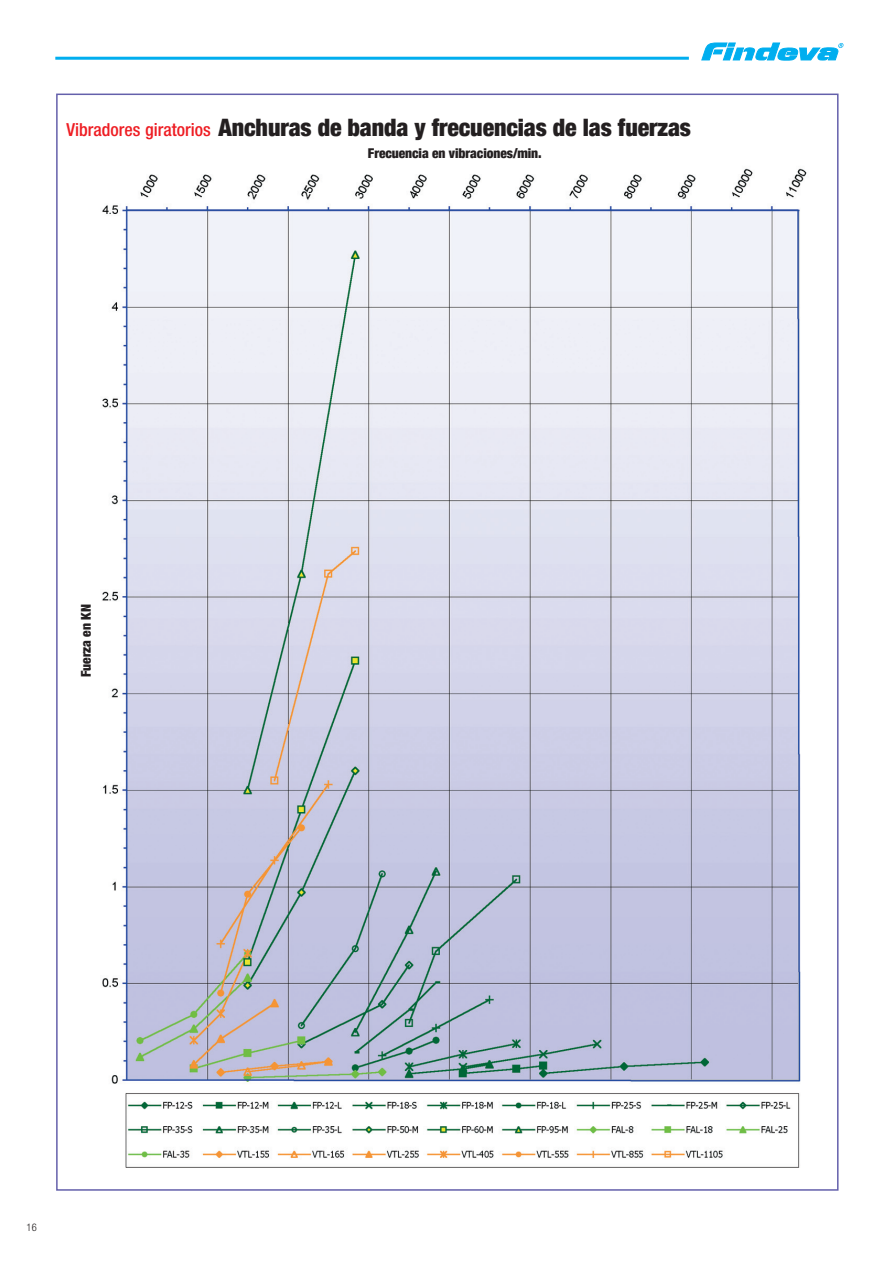
<style>
.page{position:relative;width:893px;height:1263px;background:#fff}
.page>*{position:absolute;margin:0;border:0;box-sizing:border-box;transform-origin:0 0}
.t1{font:900 condensed 24px "Helvetica Neue";letter-spacing:-.005em;color:#231f20}
.t2{font:500 condensed 18px "Helvetica Neue";color:#ee1d23}
.t3{font:900 condensed 13.5px "Helvetica Neue";letter-spacing:-.005em;color:#231f20}
.t4{font:300 condensed 10.5px "Helvetica Neue";color:#231f20}
</style>
<div class="page">
<svg style="left:702px;top:43px;width:141px;height:17px"></svg>
<hr style="left:55px;top:57px;width:634px;height:3px;background:#00aeef">
<img style="left:102px;top:168px;width:705px;height:1000px">
<p class="t2" style="left:67px;top:119px;width:146px">Vibradores giratorios</p>
<p class="t1" style="left:219px;top:113px;width:474px">Anchuras de banda y frecuencias de las fuerzas</p>
<p class="t3" style="left:368px;top:144px;width:175px">Frecuencia en vibraciones/min.</p>
<p class="t3" style="left:78px;top:677px;width:74px;rotate:-90deg">Fuerza en KN</p>
<p class="t4" style="left:27px;top:1221px;width:12px">16</p>
</div>
